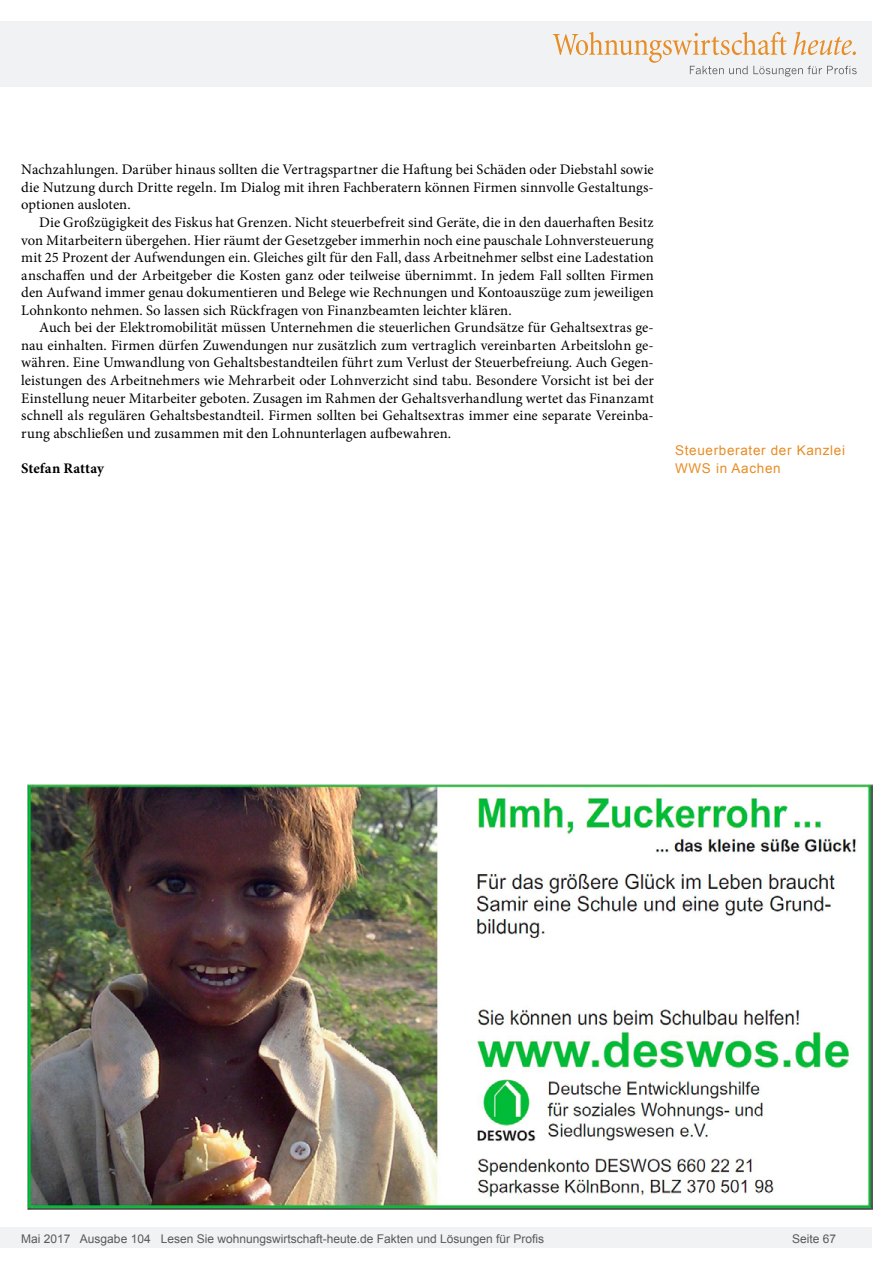
<style>
.page{position:relative;width:893px;height:1263px;background:#fff}
.page>*{position:absolute;margin:0;border:0;box-sizing:border-box;transform-origin:0 0}
.Fliesstext{font:14.7px/17.5px "Minion Pro";letter-spacing:.005em;color:#000;text-align:justify}
.AUTOR{font:700 14.7px "Minion Pro";letter-spacing:.005em;color:#000}
.Info{font:13.5px/17.5px "Arial";letter-spacing:.05em;color:#e88c24}
.t1{font:12px "Arial";color:#595959}
</style>
<div class="page">
<div style="left:0;top:1227px;width:872px;height:20px;background:#f1f2f3"></div>
<div style="left:0;top:21px;width:872px;height:66px;background:#f1f2f3"></div>
<svg style="left:553px;top:32px;width:304px;height:45px"></svg>
<img style="left:27px;top:784px;width:845px;height:426px">
<p class="Fliesstext" style="left:21px;top:161px;width:634px">Nachzahlungen. Darüber hinaus sollten die Vertragspartner die Haftung bei Schäden oder Diebstahl sowie die Nutzung durch Dritte regeln. Im Dialog mit ihren Fachberatern können Firmen sinnvolle Gestaltungs&shy;optionen ausloten.</p>
<p class="Fliesstext" style="left:21px;top:214px;width:634px;text-indent:18px">Die Großzügigkeit des Fiskus hat Grenzen. Nicht steuerbefreit sind Geräte, die in den dauerhaften Besitz von Mitarbeitern übergehen. Hier räumt der Gesetzgeber immerhin noch eine pauschale Lohnversteuerung mit 25 Prozent der Aufwendungen ein. Gleiches gilt für den Fall, dass Arbeitnehmer selbst eine Ladestation anschaffen und der Arbeitgeber die Kosten ganz oder teilweise übernimmt. In jedem Fall sollten Firmen den Aufwand immer genau dokumentieren und Belege wie Rechnungen und Kontoauszüge zum jeweiligen Lohnkonto nehmen. So lassen sich Rückfragen von Finanzbeamten leichter klären.</p>
<p class="Fliesstext" style="left:21px;top:319px;width:634px;text-indent:18px">Auch bei der Elektromobilität müssen Unternehmen die steuerlichen Grundsätze für Gehaltsextras ge&shy;nau einhalten. Firmen dürfen Zuwendungen nur zusätzlich zum vertraglich vereinbarten Arbeitslohn ge&shy;währen. Eine Umwandlung von Gehaltsbestandteilen führt zum Verlust der Steuerbefreiung. Auch Gegen&shy;leistungen des Arbeitnehmers wie Mehrarbeit oder Lohnverzicht sind tabu. Besondere Vorsicht ist bei der Einstellung neuer Mitarbeiter geboten. Zusagen im Rahmen der Gehaltsverhandlung wertet das Finanzamt schnell als regulären Gehaltsbestandteil. Firmen sollten bei Gehaltsextras immer eine separate Vereinba&shy;rung abschließen und zusammen mit den Lohnunterlagen aufbewahren.</p>
<p class="AUTOR" style="left:21px;top:458px;width:84px">Stefan Rattay</p>
<p class="Info" style="left:675px;top:442px;width:172px">Steuerberater der Kanzlei<br>WWS in Aachen</p>
<p class="t1" style="left:21px;top:1230px;width:524px">Mai 2017 Ausgabe 104 Lesen Sie wohnungswirtschaft-heute.de Fakten und Lösungen für Profis</p>
<p class="t1" style="left:792px;top:1231px;width:46px">Seite 67</p>
</div>
